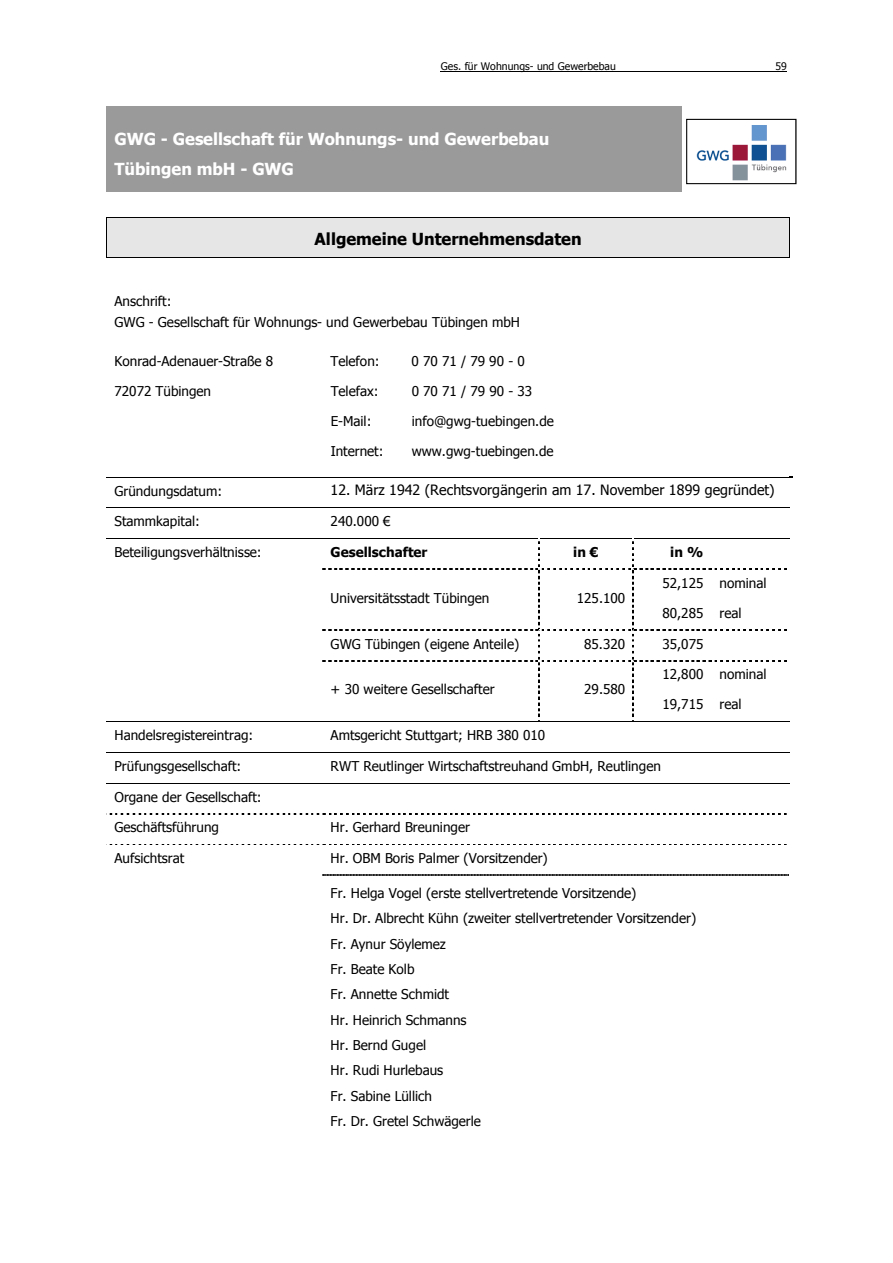
<style>
.page{position:relative;width:893px;height:1263px;background:#fff}
.page>*{position:absolute;margin:0;border:0;box-sizing:border-box;transform-origin:0 0}
.t1{font:700 16.5px/29.8px "Tahoma";color:#fff}
.t2{font:700 16.5px "Tahoma";color:#000}
.t3{font:14.25px "Tahoma";color:#000}
.t4{font:13.5px/25.3px "Tahoma";color:#000}
.t5{font:700 13.5px "Tahoma";letter-spacing:.005em;color:#000}
.t6{font:10.5px "Tahoma";color:#000}
</style>
<div class="page">
<hr style="left:441px;top:71px;width:346px;height:1px;background:#000">
<div style="left:107px;top:218px;width:682px;height:39px;background:#e6e6e6"></div>
<hr style="left:107px;top:217px;width:682px;height:1px;background:#000">
<hr style="left:106px;top:218px;width:1px;height:39px;background:#000">
<hr style="left:107px;top:257px;width:682px;height:1px;background:#000">
<hr style="left:789px;top:218px;width:1px;height:39px;background:#000">
<hr style="left:106px;top:477px;width:216px;height:1px;background:#000">
<hr style="left:323px;top:477px;width:80px;height:1px;background:#000">
<hr style="left:404px;top:477px;width:385px;height:1px;background:#000">
<hr style="left:106px;top:507px;width:216px;height:1px;background:#000">
<hr style="left:323px;top:507px;width:466px;height:1px;background:#000">
<hr style="left:106px;top:538px;width:216px;height:1px;background:#000">
<hr style="left:106px;top:721px;width:216px;height:1px;background:#000">
<svg style="left:322px;top:538px;width:467px;height:184px"></svg>
<hr style="left:712px;top:721px;width:77px;height:1px;background:#000">
<hr style="left:106px;top:752px;width:216px;height:1px;background:#000">
<hr style="left:323px;top:752px;width:466px;height:1px;background:#000">
<hr style="left:106px;top:783px;width:216px;height:1px;background:#000">
<hr style="left:323px;top:783px;width:466px;height:1px;background:#000">
<svg style="left:106px;top:813px;width:681px;height:1px"></svg>
<svg style="left:106px;top:844px;width:681px;height:1px"></svg>
<svg style="left:322px;top:875px;width:467px;height:1px"></svg>
<div style="left:106px;top:106px;width:575px;height:86px;background:#9a9a9a"></div>
<svg style="left:686px;top:119px;width:110px;height:65px"></svg>
<p class="t6" style="left:441px;top:62px;width:177px">Ges. für Wohnungs- und Gewerbebau</p>
<p class="t6" style="left:775px;top:62px;width:13px">59</p>
<p class="t1" style="left:114px;top:126px;width:436px">GWG - Gesellschaft für Wohnungs- und Gewerbebau<br>Tübingen mbH - GWG</p>
<p class="t2" style="left:314px;top:232px;width:268px">Allgemeine Unternehmensdaten</p>
<p class="t4" style="left:114px;top:292px;width:407px;line-height:21px">Anschrift:<br>GWG - Gesellschaft für Wohnungs- und Gewerbebau Tübingen mbH</p>
<p class="t4" style="left:114px;top:349px;width:160px">Konrad-Adenauer-Straße 8</p>
<p class="t4" style="left:330px;top:349px;width:51px">Telefon:</p>
<p class="t4" style="left:411px;top:349px;width:115px">0 70 71 / 79 90 - 0</p>
<p class="t4" style="left:114px;top:379px;width:98px">72072 Tübingen</p>
<p class="t4" style="left:330px;top:379px;width:49px">Telefax:</p>
<p class="t4" style="left:411px;top:379px;width:122px">0 70 71 / 79 90 - 33</p>
<p class="t4" style="left:330px;top:409px;width:42px">E-Mail:</p>
<p class="t4" style="left:411px;top:409px;width:144px">info@gwg-tuebingen.de</p>
<p class="t4" style="left:330px;top:439px;width:54px">Internet:</p>
<p class="t4" style="left:411px;top:439px;width:143px">www.gwg-tuebingen.de</p>
<p class="t4" style="left:114px;top:479px;width:109px">Gründungsdatum:</p>
<p class="t3" style="left:330px;top:484px;width:445px">12. März 1942 (Rechtsvorgängerin am 17. November 1899 gegründet)</p>
<p class="t4" style="left:114px;top:510px;width:87px">Stammkapital:</p>
<p class="t4" style="left:330px;top:510px;width:61px">240.000 €</p>
<p class="t4" style="left:114px;top:541px;width:149px">Beteiligungsverhältnisse:</p>
<p class="t5" style="left:330px;top:547px;width:98px">Gesellschafter</p>
<p class="t5" style="left:573px;top:547px;width:27px">in €</p>
<p class="t5" style="left:670px;top:547px;width:34px">in %</p>
<p class="t4" style="left:330px;top:586px;width:160px">Universitätsstadt Tübingen</p>
<p class="t4" style="left:577px;top:586px;width:50px">125.100</p>
<p class="t4" style="left:719px;top:571px;width:48px">nominal</p>
<p class="t4" style="left:719px;top:601px;width:23px">real</p>
<p class="t4" style="left:662px;top:571px;width:43px">52,125</p>
<p class="t4" style="left:662px;top:601px;width:43px">80,285</p>
<p class="t4" style="left:330px;top:632px;width:190px">GWG Tübingen (eigene Anteile)</p>
<p class="t4" style="left:584px;top:632px;width:43px">85.320</p>
<p class="t4" style="left:662px;top:632px;width:43px">35,075</p>
<p class="t4" style="left:330px;top:678px;width:165px">+ 30 weitere Gesellschafter</p>
<p class="t4" style="left:584px;top:678px;width:43px">29.580</p>
<p class="t4" style="left:662px;top:663px;width:43px">12,800</p>
<p class="t4" style="left:662px;top:693px;width:43px">19,715</p>
<p class="t4" style="left:114px;top:724px;width:140px">Handelsregistereintrag:</p>
<p class="t4" style="left:330px;top:724px;width:216px">Amtsgericht Stuttgart; HRB 380 010</p>
<p class="t4" style="left:114px;top:754px;width:128px">Prüfungsgesellschaft:</p>
<p class="t4" style="left:330px;top:754px;width:332px">RWT Reutlinger Wirtschaftstreuhand GmbH, Reutlingen</p>
<p class="t4" style="left:114px;top:785px;width:149px">Organe der Gesellschaft:</p>
<p class="t4" style="left:114px;top:816px;width:106px">Geschäftsführung</p>
<p class="t4" style="left:330px;top:816px;width:141px">Hr. Gerhard Breuninger</p>
<p class="t4" style="left:114px;top:847px;width:71px">Aufsichtsrat</p>
<p class="t4" style="left:330px;top:847px;width:219px">Hr. OBM Boris Palmer (Vorsitzender)</p>
<p class="t4" style="left:330px;top:882px;width:367px">Fr. Helga Vogel (erste stellvertretende Vorsitzende)<br>Hr. Dr. Albrecht Kühn (zweiter stellvertretender Vorsitzender)<br>Fr. Aynur Söylemez<br>Fr. Beate Kolb<br>Fr. Annette Schmidt<br>Hr. Heinrich Schmanns<br>Hr. Bernd Gugel<br>Hr. Rudi Hurlebaus<br>Fr. Sabine Lüllich<br>Fr. Dr. Gretel Schwägerle</p>
<p class="t4" style="left:719px;top:663px;width:49px">nominal</p>
<p class="t4" style="left:719px;top:693px;width:23px">real</p>
</div>
